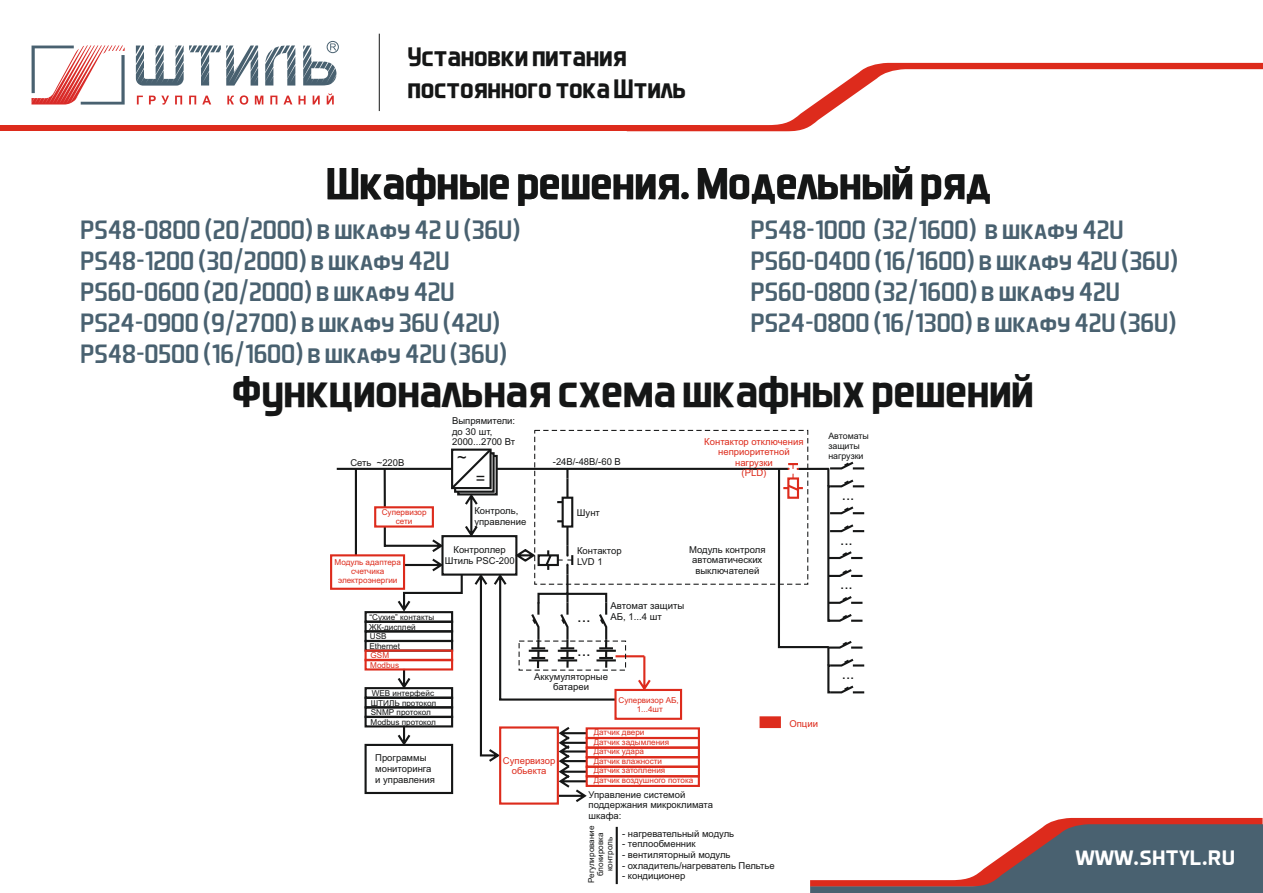
<style>
.page{position:relative;width:1263px;height:893px;background:#fff}
.page>*{position:absolute;margin:0;border:0;box-sizing:border-box;transform-origin:0 0}
.t1{font:700 45px "Aero Matics";color:#151616}
.t2{font:27px/31px "Aero Matics Display";color:#496170}
.t3{font:700 27px/31.2px "Aero Matics";color:#151616}
.t4{font:27px "Aero Matics Display";color:#fff}
.t5{font:16.35px "Arial";color:#151616}
.t6{font:15.15px "Arial";color:#151616}
.t7{font:9.6px/10.6px "Arial";color:#151616}
.t8{font:9.45px/10.6px "Arial";color:#151616}
.t9{font:9.45px/10.6px "Arial";color:#dd2b1c;text-align:center}
.t10{font:8.85px/9.9px "Arial";color:#151616}
.t11{font:8.1px/9.6px "Arial";color:#dd2b1c;text-align:center}
.t12{font:8.1px/9.1px "Arial";color:#151616}
</style>
<div class="page">
<div style="left:0;top:124px;width:699px;height:7px;background:#dd2b1c"></div>
<div style="left:0;top:112px;width:703px;height:13px;background:#fff"></div>
<svg style="left:626px;top:63px;width:637px;height:69px"></svg>
<svg style="left:810px;top:818px;width:453px;height:75px"></svg>
<hr style="left:379px;top:34px;width:1px;height:77px;background:#151616">
<div style="left:327px;top:41px;width:12px;height:12px;border:1px solid #496170;border-radius:50%"></div>
<svg style="left:136px;top:43px;width:200px;height:43px"></svg>
<svg style="left:137px;top:93px;width:197px;height:12px"></svg>
<svg style="left:32px;top:45px;width:93px;height:60px"></svg>
<svg style="left:494px;top:455px;width:4px;height:40px"></svg>
<svg style="left:494px;top:452px;width:1px;height:41px"></svg>
<hr style="left:337px;top:468px;width:115px;height:2px;background:#151616">
<div style="left:441px;top:535px;width:76px;height:41px;border:2px solid #151616"></div>
<svg style="left:449px;top:448px;width:45px;height:89px"></svg>
<hr style="left:384px;top:469px;width:2px;height:38px;background:#151616">
<svg style="left:384px;top:528px;width:59px;height:24px"></svg>
<hr style="left:497px;top:468px;width:291px;height:2px;background:#151616">
<div style="left:562px;top:497px;width:11px;height:31px;border:2px solid #151616"></div>
<svg style="left:566px;top:470px;width:2px;height:8px"></svg>
<svg style="left:557px;top:501px;width:6px;height:2px"></svg>
<svg style="left:557px;top:520px;width:6px;height:2px"></svg>
<hr style="left:566px;top:526px;width:2px;height:20px;background:#151616">
<hr style="left:566px;top:478px;width:2px;height:20px;background:#151616">
<hr style="left:615px;top:655px;width:29px;height:2px;background:#dd2b1c">
<svg style="left:638px;top:656px;width:13px;height:33px"></svg>
<hr style="left:355px;top:469px;width:2px;height:86px;background:#151616">
<div style="left:534px;top:430px;width:274px;height:155px;border:1px dashed #151616"></div>
<div style="left:364px;top:611px;width:89px;height:12px;border:2px solid #151616"></div>
<div style="left:364px;top:621px;width:89px;height:11px;border:2px solid #151616"></div>
<div style="left:364px;top:640px;width:89px;height:12px;border:2px solid #151616"></div>
<div style="left:364px;top:649px;width:89px;height:12px;border:2px solid #dd2b1c"></div>
<div style="left:364px;top:687px;width:89px;height:12px;border:2px solid #151616"></div>
<div style="left:364px;top:697px;width:89px;height:11px;border:2px solid #151616"></div>
<div style="left:364px;top:706px;width:89px;height:12px;border:2px solid #151616"></div>
<div style="left:364px;top:744px;width:89px;height:50px;border:2px solid #151616"></div>
<svg style="left:398px;top:559px;width:65px;height:53px"></svg>
<svg style="left:398px;top:670px;width:12px;height:19px"></svg>
<svg style="left:398px;top:727px;width:12px;height:19px"></svg>
<div style="left:759px;top:716px;width:22px;height:12px;background:#dd2b1c;border:2px solid #dd2b1c"></div>
<div style="left:364px;top:630px;width:89px;height:12px;border:2px solid #151616"></div>
<div style="left:364px;top:659px;width:89px;height:11px;border:2px solid #dd2b1c"></div>
<div style="left:364px;top:716px;width:89px;height:11px;border:2px solid #151616"></div>
<hr style="left:616px;top:827px;width:2px;height:57px;background:#151616">
<hr style="left:596px;top:650px;width:20px;height:2px;background:#151616">
<hr style="left:596px;top:659px;width:20px;height:2px;background:#151616">
<div style="left:519px;top:640px;width:107px;height:31px;border:1px dashed #151616"></div>
<svg style="left:475px;top:546px;width:140px;height:256px"></svg>
<div style="left:330px;top:554px;width:75px;height:36px;border:2px solid #dd2b1c"></div>
<div style="left:374px;top:506px;width:60px;height:22px;border:2px solid #dd2b1c"></div>
<div style="left:499px;top:726px;width:60px;height:79px;border:2px solid #dd2b1c"></div>
<div style="left:614px;top:689px;width:68px;height:31px;border:2px solid #dd2b1c"></div>
<div style="left:586px;top:727px;width:114px;height:12px;border:2px solid #dd2b1c"></div>
<div style="left:586px;top:737px;width:114px;height:12px;border:2px solid #dd2b1c"></div>
<div style="left:586px;top:746px;width:114px;height:12px;border:2px solid #dd2b1c"></div>
<div style="left:586px;top:756px;width:114px;height:12px;border:2px solid #dd2b1c"></div>
<div style="left:586px;top:766px;width:114px;height:11px;border:2px solid #dd2b1c"></div>
<div style="left:586px;top:775px;width:114px;height:12px;border:2px solid #dd2b1c"></div>
<svg style="left:828px;top:685px;width:36px;height:9px"></svg>
<div style="left:827px;top:664px;width:4px;height:29px;border:2px solid #151616"></div>
<svg style="left:777px;top:460px;width:87px;height:208px"></svg>
<h2 class="t3" style="left:407px;top:44px;width:280px">Установки питания постоянного тока Штиль</h2>
<h1 class="t1" style="left:326px;top:168px;width:666px">Шкафные решения. Модельный ряд</h1>
<h2 class="t2" style="left:81px;top:214px;width:441px">PS48-0800 (20/2000) в шкафу 42 U (36U)<br>PS48-1200 (30/2000) в шкафу 42U PS60-0600 (20/2000) в шкафу 42U PS24-0900 (9/2700) в шкафу 36U (42U)<br>PS48-0500 (16/1600) в шкафу 42U (36U)</h2>
<h2 class="t2" style="left:751px;top:214px;width:429px">PS48-1000 (32/1600) в шкафу 42U PS60-0400 (16/1600) в шкафу 42U (36U)<br>PS60-0800 (32/1600) в шкафу 42U PS24-0800 (16/1300) в шкафу 42U (36U)</h2>
<h1 class="t1" style="left:232px;top:376px;width:803px">Функциональная схема шкафных решений</h1>
<p class="t8" style="left:452px;top:416px;width:65px">Выпрямители: до 30 шт,<br>2000...2700 Вт</p>
<p class="t10" style="left:828px;top:432px;width:42px">Автоматы защиты нагрузки</p>
<p class="t9" style="left:704px;top:437px;width:101px">Контактор отключения неприоритетной нагрузки<br>(PLD)</p>
<h3 class="t5" style="left:457px;top:451px;width:11px">~</h3>
<p class="t8" style="left:553px;top:457px;width:70px">-24В/-48В/-60 В</p>
<p class="t8" style="left:350px;top:458px;width:56px">Сеть ~220В</p>
<h3 class="t5" style="left:476px;top:472px;width:11px">=</h3>
<p class="t11" style="left:382px;top:509px;width:46px;line-height:9.1px">Супервизор сети</p>
<p class="t11" style="left:334px;top:558px;width:68px;line-height:9.1px">Модуль адаптера счетчика электроэнергии</p>
<p class="t12" style="left:369px;top:613px;width:66px">“Сухие” контакты</p>
<p class="t12" style="left:369px;top:642px;width:32px">Ethernet</p>
<p class="t11" style="left:371px;top:651px;width:20px">GSM</p>
<p class="t12" style="left:369px;top:623px;width:48px">ЖК-дисплей</p>
<p class="t12" style="left:370px;top:633px;width:18px">USB</p>
<p class="t11" style="left:370px;top:661px;width:30px">Modbus</p>
<p class="t12" style="left:372px;top:690px;width:64px">WEB интерфейс</p>
<p class="t12" style="left:371px;top:699px;width:67px">ШТИЛЬ протокол<br>SNMP протокол</p>
<p class="t12" style="left:371px;top:718px;width:67px">Modbus протокол</p>
<p class="t8" style="left:375px;top:754px;width:61px">Программы мониторинга и управления</p>
<p class="t8" style="left:474px;top:506px;width:53px">Контроль, управление</p>
<p class="t8" style="left:445px;top:546px;width:71px;text-align:center">Контроллер<br>Штиль PSC-200</p>
<p class="t8" style="left:577px;top:509px;width:25px">Шунт</p>
<p class="t8" style="left:577px;top:547px;width:46px">Контактор<br>LVD 1</p>
<p class="t8" style="left:689px;top:545px;width:78px;text-align:center">Модуль контроля автоматических выключателей</p>
<h3 class="t5" style="left:577px;top:610px;width:15px">...</h3>
<p class="t7" style="left:611px;top:601px;width:75px">Автомат защиты<br>АБ, 1...4 шт</p>
<h3 class="t5" style="left:577px;top:644px;width:15px">...</h3>
<p class="t7" style="left:534px;top:672px;width:75px;text-align:center">Аккумуляторные батареи</p>
<p class="t11" style="left:618px;top:696px;width:62px;line-height:9.1px">Супервизор АБ,<br>1...4шт</p>
<p class="t9" style="left:503px;top:756px;width:54px">Супервизор обьекта</p>
<p class="t11" style="left:594px;top:728px;width:101px;text-align:left">Датчик двери<br>Датчик задымления<br>Датчик удара<br>Датчик влажности<br>Датчик затопления<br>Датчик воздушного потока</p>
<p class="t8" style="left:588px;top:790px;width:126px">Управление системой поддержания микроклимата шкафа:</p>
<p class="t12" style="left:587px;top:883px;width:59px;text-align:center;rotate:-90deg">Регулирование блокировка контроль</p>
<p class="t8" style="left:622px;top:829px;width:114px">- нагревательный модуль</p>
<p class="t8" style="left:622px;top:839px;width:75px">- теплообменник</p>
<p class="t8" style="left:622px;top:850px;width:110px">- вентиляторный модуль</p>
<p class="t8" style="left:622px;top:861px;width:154px">- охладитель/нагреватель Пельтье</p>
<p class="t8" style="left:622px;top:871px;width:65px">- кондиционер</p>
<p class="t9" style="left:789px;top:719px;width:30px">Опции</p>
<h3 class="t6" style="left:842px;top:489px;width:14px">...</h3>
<h3 class="t6" style="left:840px;top:533px;width:14px">...</h3>
<h3 class="t6" style="left:840px;top:578px;width:14px">...</h3>
<h3 class="t6" style="left:842px;top:668px;width:14px">...</h3>
<h2 class="t4" style="left:1075px;top:839px;width:161px">www.shtyl.ru</h2>
</div>
